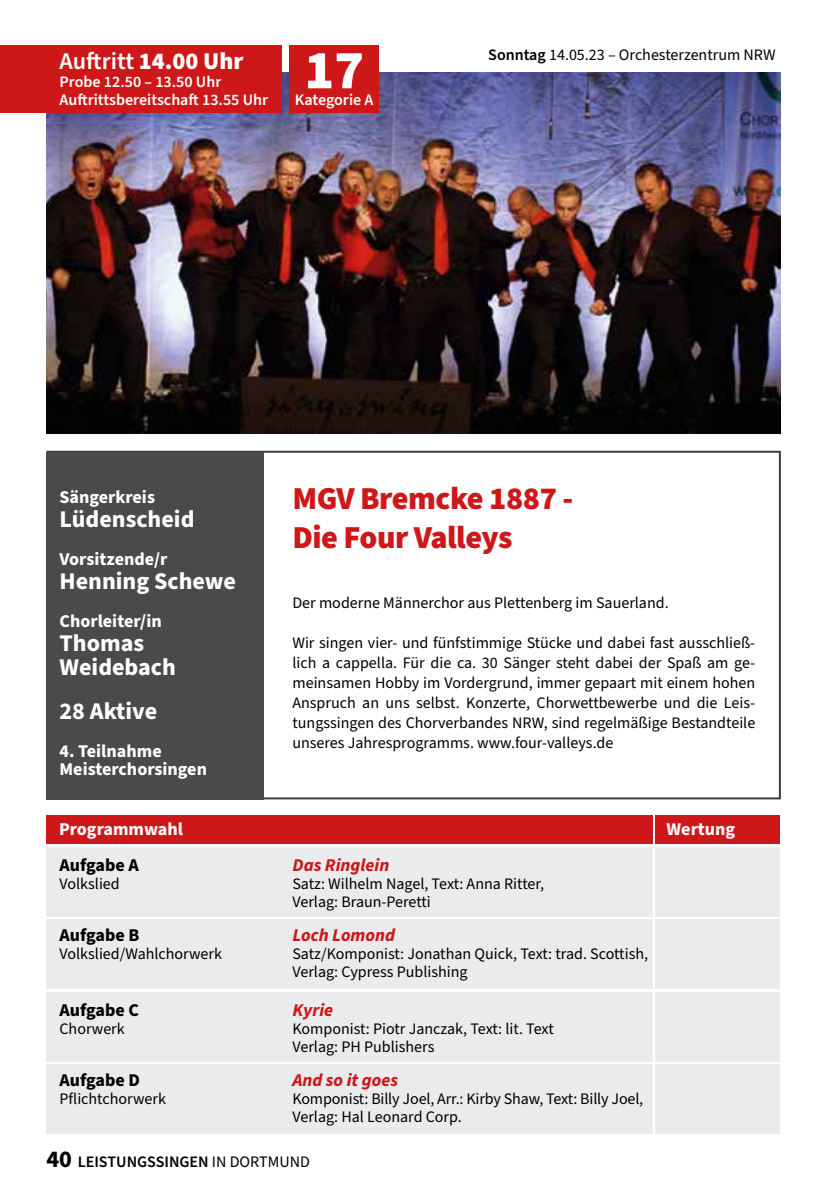
<style>
.page{position:relative;width:840px;height:1191px;background:#fff}
.page>*{position:absolute;margin:0;border:0;box-sizing:border-box;transform-origin:0 0}
.t1{font:900 55.2px "Source Sans Pro";color:#fff}
.t2{font:900 32px/38.4px "Source Sans Pro";letter-spacing:-.015em;color:#cd1719}
.t3{font:700 24px/24px "Source Sans Pro";color:#fff}
.t4{font:600 24px "Source Sans Pro";color:#fff}
.t5{font:700 24px "Source Sans Pro";color:#000}
.t6{font:700 18px/18px "Source Sans Pro";color:#fff}
.t7{font:italic 700 18px "Source Sans Pro";color:#cd1719}
.t8{font:700 18px "Source Sans Pro";color:#000}
.t9{font:16px/20px "Source Sans Pro";color:#000}
.t10{font:600 16px/18px "Source Sans Pro";color:#fff}
.t11{font:600 16px "Source Sans Pro";color:#000}
.s1{font-weight:900}
.s2{font-weight:600}
.s3{font-weight:400}
</style>
<div class="page">
<div style="left:46px;top:846px;width:606px;height:70px;background:#e9ebed"></div>
<div style="left:655px;top:846px;width:125px;height:70px;background:#e9ebed"></div>
<div style="left:655px;top:919px;width:125px;height:70px;background:#e9ebed"></div>
<div style="left:655px;top:991px;width:125px;height:70px;background:#e9ebed"></div>
<div style="left:655px;top:1064px;width:125px;height:70px;background:#e9ebed"></div>
<div style="left:46px;top:919px;width:606px;height:70px;background:#e9ebed"></div>
<div style="left:46px;top:991px;width:606px;height:70px;background:#e9ebed"></div>
<div style="left:46px;top:1064px;width:606px;height:70px;background:#e9ebed"></div>
<div style="left:46px;top:452px;width:218px;height:347px;background:#4a4a49"></div>
<div style="left:46px;top:815px;width:606px;height:29px;background:#cd1719"></div>
<div style="left:655px;top:815px;width:125px;height:29px;background:#cd1719"></div>
<img style="left:46px;top:72px;width:734px;height:361px">
<div style="left:289px;top:45px;width:90px;height:67px;background:#cd1719"></div>
<div style="left:0;top:45px;width:282px;height:67px;background:#cd1719"></div>
<h3 class="t4" style="left:59px;top:45px;width:185px">Auftritt <span class="s1">14.00 Uhr</span></h3>
<p class="t10" style="left:59px;top:74px;width:210px">Probe 12.50 – 13.50 Uhr<br>Auftrittsbereitschaft 13.55 Uhr</p>
<h1 class="t1" style="left:304px;top:32px;width:61px">17</h1>
<p class="t10" style="left:295px;top:92px;width:80px">Kategorie A</p>
<p class="t9" style="left:488px;top:45px;width:289px"><span class="s2">Sonntag</span> 14.05.23 – Orchesterzentrum NRW</p>
<p class="t6" style="left:59px;top:489px;width:97px">Sängerkreis</p>
<h3 class="t3" style="left:59px;top:508px;width:136px">Lüdenscheid</h3>
<p class="t6" style="left:59px;top:551px;width:109px">Vorsitzende/r</p>
<h3 class="t3" style="left:59px;top:570px;width:178px">Henning Schewe</h3>
<p class="t6" style="left:59px;top:613px;width:104px">Chorleiter/in</p>
<h3 class="t3" style="left:59px;top:632px;width:118px">Thomas<br>Weidebach</h3>
<h3 class="t3" style="left:59px;top:700px;width:99px">28 Aktive</h3>
<p class="t6" style="left:59px;top:743px;width:149px">4. Teilnahme<br>Meisterchorsingen</p>
<h2 class="t2" style="left:292px;top:480px;width:282px">MGV Bremcke 1887 -<br>Die Four Valleys</h2>
<p class="t9" style="left:292px;top:593px;width:377px">Der moderne Männerchor aus Plettenberg im Sauerland.</p>
<p class="t9" style="left:292px;top:633px;width:464px;text-align:justify">Wir singen vier- und fünfstimmige Stücke und dabei fast ausschließ&shy;lich a cappella. Für die ca. 30 Sänger steht dabei der Spaß am ge&shy;meinsamen Hobby im Vordergrund, immer gepaart mit einem hohen Anspruch an uns selbst. Konzerte, Chorwettbewerbe und die Leis&shy;tungssingen des Chorverbandes NRW, sind regelmäßige Bestandteile unseres Jahresprogramms. www.four-valleys.de</p>
<p class="t6" style="left:59px;top:820px;width:125px">Programmwahl</p>
<p class="t6" style="left:666px;top:820px;width:70px">Wertung</p>
<p class="t8" style="left:59px;top:852px;width:81px">Aufgabe A</p>
<p class="t9" style="left:59px;top:874px;width:62px">Volkslied</p>
<p class="t8" style="left:59px;top:922px;width:81px">Aufgabe B</p>
<p class="t9" style="left:59px;top:944px;width:164px">Volkslied/Wahlchorwerk</p>
<p class="t8" style="left:59px;top:998px;width:81px">Aufgabe C</p>
<p class="t9" style="left:59px;top:1019px;width:67px">Chorwerk</p>
<p class="t8" style="left:59px;top:1067px;width:82px">Aufgabe D</p>
<p class="t9" style="left:59px;top:1089px;width:108px">Pflichtchorwerk</p>
<p class="t7" style="left:292px;top:852px;width:98px">Das Ringlein</p>
<p class="t9" style="left:292px;top:875px;width:253px;line-height:18px">Satz: Wilhelm Nagel, Text: Anna Ritter,<br>Verlag: Braun-Peretti</p>
<p class="t7" style="left:292px;top:922px;width:104px">Loch Lomond</p>
<p class="t9" style="left:292px;top:945px;width:357px;line-height:18px">Satz/Komponist: Jonathan Quick, Text: trad. Scottish,<br>Verlag: Cypress Publishing</p>
<p class="t7" style="left:292px;top:998px;width:42px">Kyrie</p>
<p class="t9" style="left:292px;top:1020px;width:263px;line-height:18px">Komponist: Piotr Janczak, Text: lit. Text<br>Verlag: PH Publishers</p>
<p class="t7" style="left:292px;top:1067px;width:107px">And so it goes</p>
<p class="t9" style="left:292px;top:1090px;width:352px;line-height:18px">Komponist: Billy Joel, Arr.: Kirby Shaw, Text: Billy Joel,<br>Verlag: Hal Leonard Corp.</p>
<h3 class="t5" style="left:46px;top:1143px;width:27px">40</h3>
<p class="t11" style="left:78px;top:1151px;width:233px">LEISTUNGSSINGEN <span class="s3">IN DORTMUND</span></p>
</div>
